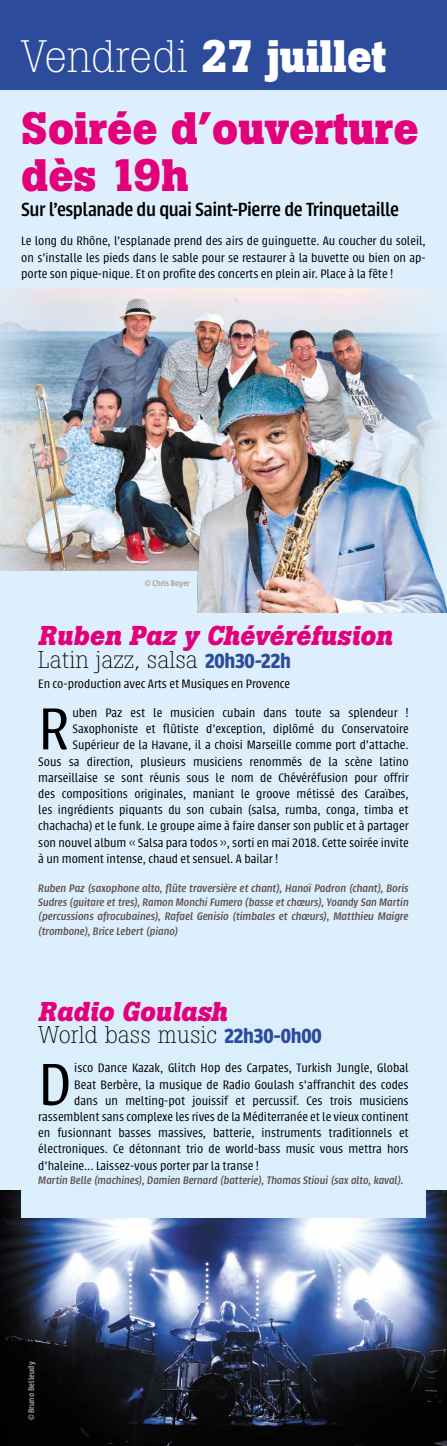
<style>
.page{position:relative;width:447px;height:1446px;background:#fff}
.page>*{position:absolute;margin:0;border:0;box-sizing:border-box;transform-origin:0 0}
.t1{font:300 65.25px "Urbana";color:#000}
.t2{font:700 45px/72px "Boton";color:#e3007b}
.t3{font:italic 700 27px "Boton";color:#e3007b}
.t4{font:300 24px "Boton";color:#000}
.t5{font:500 21px "Urbana";letter-spacing:-.02em;color:#000}
.t6{font:300 13.5px/16.2px "Urbana";color:#000;text-align:justify}
.t7{font:italic 500 12px/14.4px "Urbana";letter-spacing:-.005em;color:#5f504d;text-align:justify}
.t8{font:500 9px "Urbana";letter-spacing:.01em;color:#bab0a4}
.t9{font:500 9px "Urbana";letter-spacing:.01em;color:#a49a8b}
.s1{font-weight:300;color:#fff}
.s2{color:#fff}
.s3{font-family:"Urbana";font-weight:600;font-size:22.5px;color:#2d4b9b}
</style>
<div class="page">
<div style="left:0;top:0;width:446px;height:1276px;background:#ddeffc"></div>
<div style="left:0;top:0;width:446px;height:89px;background:#2d4b9b"></div>
<img style="left:0;top:288px;width:441px;height:282px">
<img style="left:96px;top:352px;width:350px;height:260px">
<img style="left:0;top:1190px;width:446px;height:256px">
<div style="left:21px;top:992px;width:404px;height:225px;background:#daeefc"></div>
<h2 class="t2" style="left:21px;top:20px;width:398px"><span class="s1">Vendredi</span> <span class="s2">27 juillet<br></span>Soirée d’ouverture</h2>
<h2 class="t2" style="left:21px;top:139px;width:169px">dès 19h</h2>
<h3 class="t5" style="left:21px;top:198px;width:379px">Sur l’esplanade du quai Saint-Pierre de Trinquetaille</h3>
<p class="t6" style="left:21px;top:233px;width:405px">Le long du Rhône, l’esplanade prend des airs de guinguette. Au coucher du soleil, on s’installe les pieds dans le sable pour se restaurer à la buvette ou bien on ap&shy;porte son pique-nique. Et on profite des concerts en plein air. Place à la fête !</p>
<p class="t9" style="left:145px;top:578px;width:46px">© Chris Boyer</p>
<h3 class="t3" style="left:38px;top:619px;width:355px">Ruben Paz y Chévéréfusion</h3>
<h3 class="t4" style="left:38px;top:645px;width:254px">Latin jazz, salsa <span class="s3">20h30-22h</span></h3>
<p class="t6" style="left:38px;top:676px;width:253px">En co-production avec Arts et Musiques en Provence</p>
<h1 class="t1" style="left:38px;top:695px;width:32px">R</h1>
<p class="t6" style="left:72px;top:705px;width:337px">uben Paz est le musicien cubain dans toute sa splendeur !</p>
<p class="t6" style="left:72px;top:721px;width:337px">Saxophoniste et flûtiste d’exception, diplômé du Conservatoire</p>
<p class="t6" style="left:72px;top:737px;width:337px">Supérieur de la Havane, il a choisi Marseille comme port d’attache.</p>
<p class="t6" style="left:38px;top:753px;width:371px">Sous sa direction, plusieurs musiciens renommés de la scène latino</p>
<p class="t6" style="left:38px;top:769px;width:371px">marseillaise se sont réunis sous le nom de Chévéréfusion pour offrir</p>
<p class="t6" style="left:38px;top:786px;width:371px">des compositions originales, maniant le groove métissé des Caraïbes,</p>
<p class="t6" style="left:38px;top:802px;width:371px">les ingrédients piquants du son cubain (salsa, rumba, conga, timba et</p>
<p class="t6" style="left:38px;top:818px;width:371px">chachacha) et le funk. Le groupe aime à faire danser son public et à partager</p>
<p class="t6" style="left:38px;top:834px;width:371px">son nouvel album « Salsa para todos », sorti en mai 2018. Cette soirée invite</p>
<p class="t6" style="left:38px;top:850px;width:241px">à un moment intense, chaud et sensuel. A bailar !</p>
<p class="t7" style="left:38px;top:881px;width:371px">Ruben Paz (saxophone alto, flûte traversière et chant), Hanoï Padron (chant), Boris Sudres (guitare et tres), Ramon Monchi Fumero (basse et chœurs), Yoandy San Martin (percussions afrocubaines), Rafael Genisio (timbales et chœurs), Matthieu Maigre (trombone), Brice Lebert (piano)</p>
<h3 class="t3" style="left:38px;top:995px;width:190px">Radio Goulash</h3>
<h3 class="t4" style="left:38px;top:1021px;width:284px">World bass music <span class="s3">22h30-0h00</span></h3>
<h1 class="t1" style="left:38px;top:1050px;width:34px">D</h1>
<p class="t6" style="left:74px;top:1060px;width:335px">isco Dance Kazak, Glitch Hop des Carpates, Turkish Jungle, Global</p>
<p class="t6" style="left:74px;top:1076px;width:335px">Beat Berbère, la musique de Radio Goulash s’affranchit des codes</p>
<p class="t6" style="left:74px;top:1092px;width:335px">dans un melting-pot jouissif et percussif. Ces trois musiciens</p>
<p class="t6" style="left:38px;top:1109px;width:371px">rassemblent sans complexe les rives de la Méditerranée et le vieux continent</p>
<p class="t6" style="left:38px;top:1125px;width:371px">en fusionnant basses massives, batterie, instruments traditionnels et</p>
<p class="t6" style="left:38px;top:1141px;width:371px">électroniques. Ce détonnant trio de world-bass music vous mettra hors</p>
<p class="t6" style="left:38px;top:1157px;width:222px">d’haleine... Laissez-vous porter par la transe !</p>
<p class="t7" style="left:38px;top:1173px;width:367px">Martin Belle (machines), Damien Bernard (batterie), Thomas Stioui (sax alto, kaval).</p>
<p class="t8" style="left:26px;top:1420px;width:60px;rotate:-90deg">© Bruno Belleudy</p>
</div>
